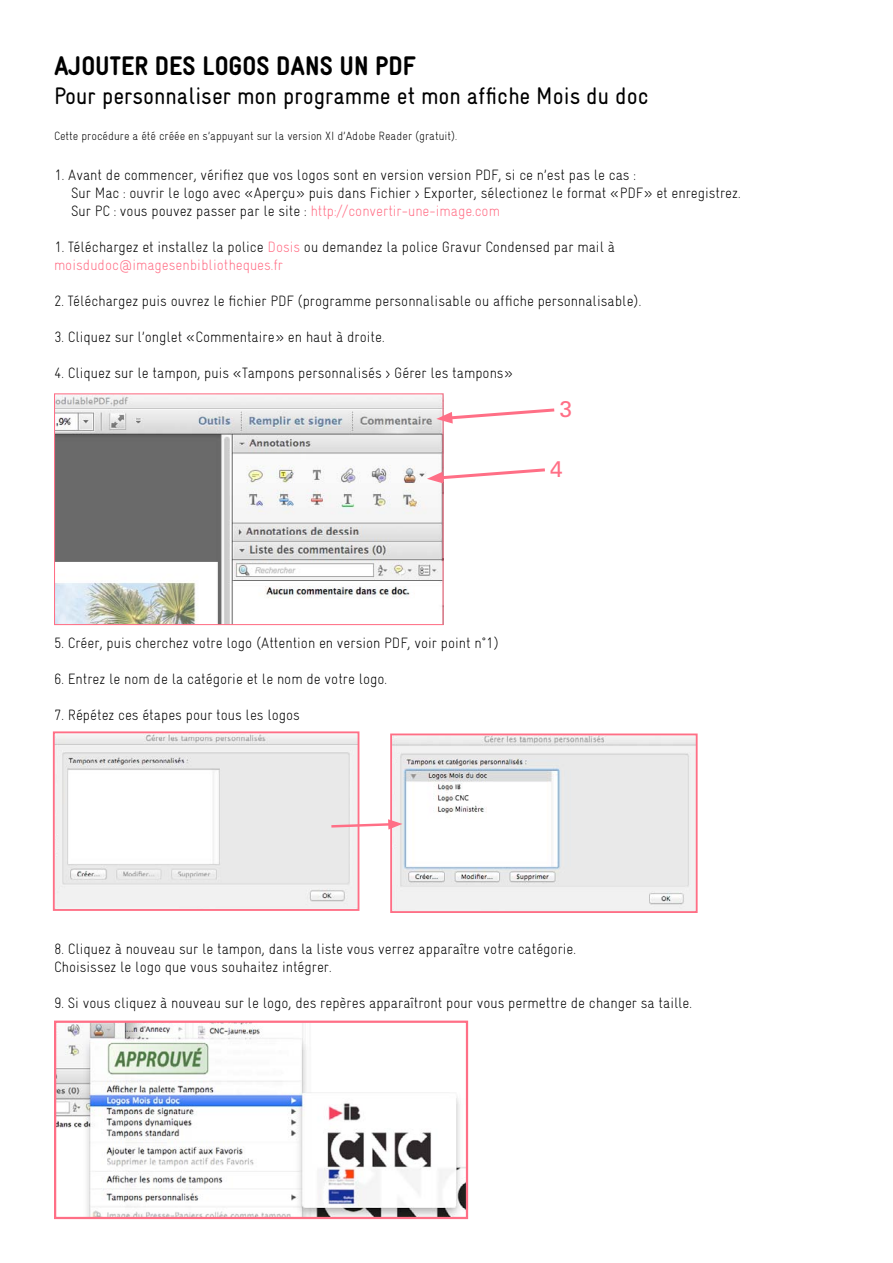
<style>
.page{position:relative;width:893px;height:1263px;background:#fff}
.page>*{position:absolute;margin:0;border:0;box-sizing:border-box;transform-origin:0 0}
.t1{font:900 27px "Gravur Condensed";color:#000}
.t2{font:24px "Gravur Condensed";color:#000}
.t3{font:22.65px "Zurich BT";color:#ff6f86}
.t4{font:300 15px/18px "Gravur Condensed";color:#000}
.t5{font:300 12px "Gravur Condensed";color:#000}
.s1{color:#ff6f86}
</style>
<div class="page">
<img style="left:56px;top:395px;width:386px;height:228px">
<div style="left:54px;top:393px;width:390px;height:232px;border:1px solid #ff6f86"></div>
<svg style="left:436px;top:407px;width:119px;height:16px"></svg>
<svg style="left:427px;top:467px;width:118px;height:16px"></svg>
<img style="left:56px;top:734px;width:300px;height:174px">
<div style="left:53px;top:731px;width:306px;height:180px;border:2px solid #ff6f86"></div>
<img style="left:393px;top:736px;width:302px;height:174px">
<div style="left:390px;top:733px;width:308px;height:180px;border:2px solid #ff6f86"></div>
<svg style="left:329px;top:819px;width:73px;height:10px"></svg>
<img style="left:57px;top:1023px;width:408px;height:193px">
<div style="left:54px;top:1020px;width:414px;height:199px;border:2px solid #ff6f86"></div>
<h1 class="t1" style="left:54px;top:51px;width:363px">AJOUTER DES LOGOS DANS UN PDF</h1>
<h2 class="t2" style="left:54px;top:82px;width:596px">Pour personnaliser mon programme et mon affiche Mois du doc</h2>
<p class="t5" style="left:54px;top:129px;width:405px">Cette procédure a été créée en s’appuyant sur la version XI d’Adobe Reader (gratuit).</p>
<p class="t4" style="left:71px;top:165px;width:671px;text-indent:-17px">1. Avant de commencer, vérifiez que vos logos sont en version version PDF, si ce n’est pas le cas :<br>Sur Mac : ouvrir le logo avec «Aperçu» puis dans Fichier &gt; Exporter, sélectionez le format «PDF» et enregistrez.<br>Sur PC : vous pouvez passer par le site : <span class="s1">http://convertir-une-image.com</span></p>
<p class="t4" style="left:54px;top:237px;width:563px">1. Téléchargez et installez la police <span class="s1">Dosis</span> ou demandez la police Gravur Condensed par mail à <span class="s1">moisdudoc@imagesenbibliotheques.fr</span></p>
<p class="t4" style="left:54px;top:291px;width:589px">2. Téléchargez puis ouvrez le fichier PDF (programme personnalisable ou affiche personnalisable).</p>
<p class="t4" style="left:54px;top:327px;width:332px">3. Cliquez sur l’onglet «Commentaire» en haut à droite.</p>
<p class="t4" style="left:54px;top:363px;width:461px">4. Cliquez sur le tampon, puis «Tampons personnalisés &gt; Gérer les tampons»</p>
<h3 class="t3" style="left:560px;top:396px;width:14px">3</h3>
<h3 class="t3" style="left:550px;top:455px;width:14px">4</h3>
<p class="t4" style="left:54px;top:633px;width:446px">5. Créer, puis cherchez votre logo (Attention en version PDF, voir point n°1)</p>
<p class="t4" style="left:54px;top:669px;width:335px">6. Entrez le nom de la catégorie et le nom de votre logo.</p>
<p class="t4" style="left:54px;top:705px;width:247px">7. Répétez ces étapes pour tous les logos</p>
<p class="t4" style="left:54px;top:939px;width:523px">8. Cliquez à nouveau sur le tampon, dans la liste vous verrez apparaître votre catégorie.<br>Choisissez le logo que vous souhaitez intégrer.</p>
<p class="t4" style="left:54px;top:993px;width:639px">9. Si vous cliquez à nouveau sur le logo, des repères apparaîtront pour vous permettre de changer sa taille.</p>
</div>
